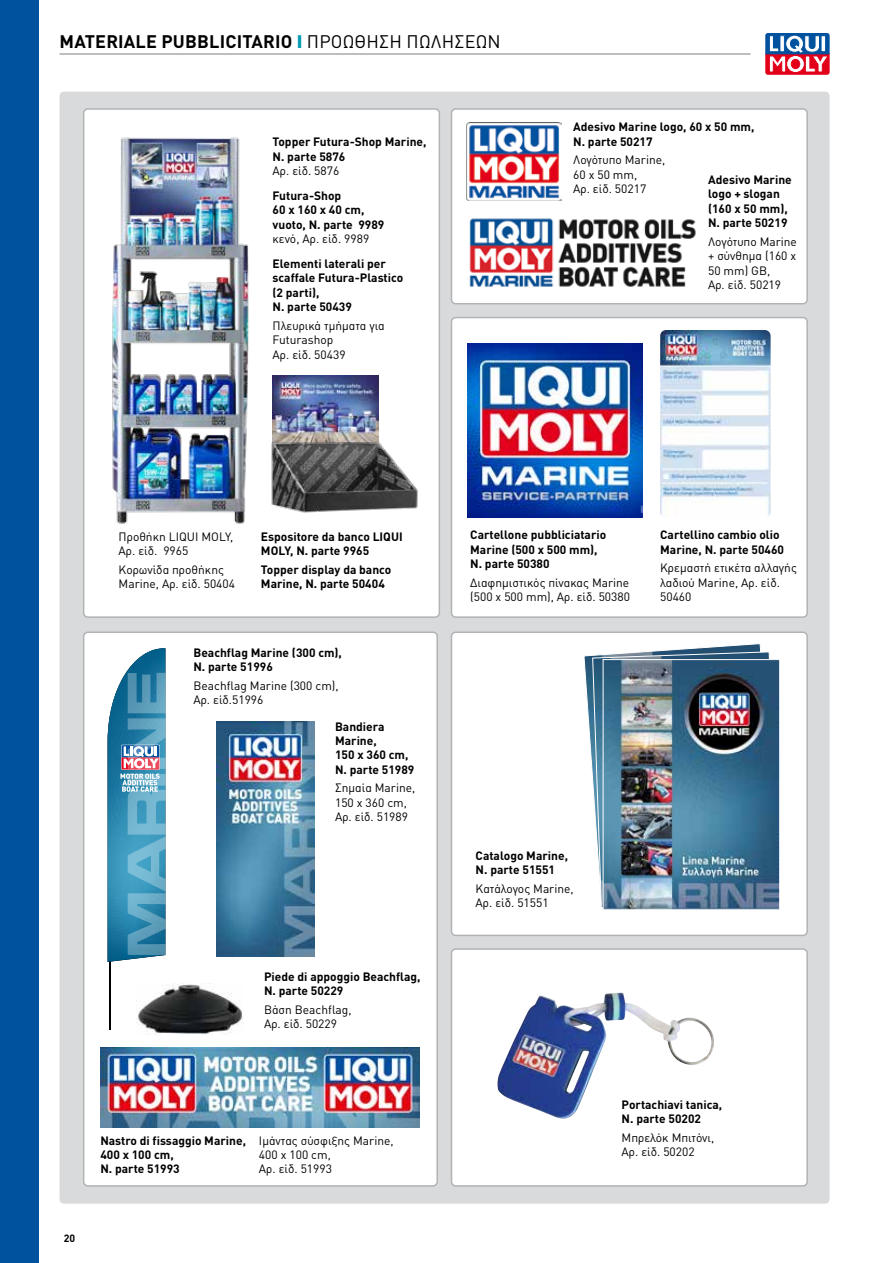
<style>
.page{position:relative;width:893px;height:1263px;background:#fff}
.page>*{position:absolute;margin:0;border:0;box-sizing:border-box;transform-origin:0 0}
.t1{font:700 18px "DIN Pro";letter-spacing:.01em;color:#000}
.t2{font:700 12px/14.4px "DIN Pro";color:#000}
.t3{font:12px/14.4px "DIN Pro";color:#000}
.t4{font:700 10.5px "DIN Pro";color:#000}
.t5{font:700 9.6px "DIN Pro";color:#000}
.s1{font-weight:900;color:#009ab1}
.s2{font-weight:400}
</style>
<div class="page">
<div style="left:60px;top:92px;width:769px;height:1112px;background:#d9dadb;border-radius:4px"></div>
<div style="left:451px;top:632px;width:356px;height:303px;background:#fff;border-radius:4px"></div>
<div style="left:451px;top:631px;width:357px;height:305px;border:2px solid #b1b3b4;border-radius:4px"></div>
<div style="left:84px;top:632px;width:353px;height:554px;background:#fff;border-radius:4px"></div>
<div style="left:83px;top:631px;width:355px;height:555px;border:2px solid #b1b3b4;border-radius:4px"></div>
<div style="left:451px;top:949px;width:356px;height:237px;background:#fff;border-radius:4px"></div>
<div style="left:451px;top:948px;width:357px;height:238px;border:2px solid #b1b3b4;border-radius:4px"></div>
<img style="left:497px;top:992px;width:217px;height:127px">
<div style="left:84px;top:109px;width:355px;height:508px;background:#fff;border-radius:4px"></div>
<div style="left:83px;top:108px;width:357px;height:510px;border:2px solid #b1b3b4;border-radius:4px"></div>
<img style="left:112px;top:137px;width:137px;height:387px">
<div style="left:451px;top:109px;width:356px;height:195px;background:#fff;border-radius:4px"></div>
<div style="left:451px;top:108px;width:357px;height:196px;border:2px solid #b1b3b4;border-radius:4px"></div>
<div style="left:451px;top:318px;width:356px;height:299px;background:#fff;border-radius:4px"></div>
<div style="left:451px;top:317px;width:357px;height:301px;border:2px solid #b1b3b4;border-radius:4px"></div>
<img style="left:468px;top:343px;width:174px;height:175px">
<img style="left:660px;top:330px;width:111px;height:186px">
<img style="left:273px;top:376px;width:105px;height:61px">
<img style="left:271px;top:437px;width:147px;height:76px">
<img style="left:466px;top:122px;width:96px;height:79px">
<img style="left:469px;top:218px;width:227px;height:69px">
<img style="left:216px;top:721px;width:98px;height:236px">
<img style="left:100px;top:1048px;width:319px;height:80px">
<svg style="left:584px;top:643px;width:177px;height:125px"></svg>
<svg style="left:592px;top:651px;width:178px;height:256px"></svg>
<img style="left:605px;top:661px;width:173px;height:246px">
<div style="left:603px;top:659px;width:177px;height:250px;border:1px solid #fff"></div>
<svg style="left:765px;top:33px;width:64px;height:42px"></svg>
<svg style="left:766px;top:33px;width:63px;height:41px"></svg>
<hr style="left:60px;top:53px;width:690px;height:2px;background:#b1b3b4">
<div style="left:0;top:0;width:38px;height:1263px;background:#00519e"></div>
<hr style="left:109px;top:942px;width:2px;height:88px;background:#000">
<svg style="left:108px;top:648px;width:58px;height:314px;background:#569ab9"></svg>
<img style="left:137px;top:983px;width:106px;height:51px">
<h1 class="t1" style="left:60px;top:26px;width:443px">MATERIALE PUBBLICITARIO <span class="s1">I</span> <span class="s2">ΠΡΟΏΘΗΣΗ ΠΩΛΉΣΕΩΝ</span></h1>
<p class="t2" style="left:273px;top:133px;width:155px">Topper Futura-Shop Marine,<br>N. parte 5876</p>
<p class="t3" style="left:273px;top:162px;width:68px">Αρ. είδ. 5876</p>
<p class="t2" style="left:273px;top:187px;width:113px">Futura-Shop<br>60 x 160 x 40 cm, vuoto, N. parte 9989</p>
<p class="t3" style="left:273px;top:230px;width:98px">κενό, Αρ. είδ. 9989</p>
<p class="t2" style="left:273px;top:255px;width:132px">Elementi laterali per scaffale Futura-Plastico (2 parti),<br>N. parte 50439</p>
<p class="t3" style="left:273px;top:317px;width:114px">Πλευρικά τμήματα για<br>Futurashop<br>Αρ. είδ. 50439</p>
<p class="t2" style="left:573px;top:118px;width:183px">Adesivo Marine logo, 60 x 50 mm,<br>N. parte 50217</p>
<p class="t3" style="left:573px;top:152px;width:94px">Λογότυπο Marine,<br>60 x 50 mm,<br>Αρ. είδ. 50217</p>
<p class="t2" style="left:708px;top:171px;width:85px">Adesivo Marine logo + slogan (160 x 50 mm),<br>N. parte 50219</p>
<p class="t3" style="left:708px;top:233px;width:90px">Λογότυπο Marine + σύνθημα (160 x<br>50 mm) GB,<br>Αρ. είδ. 50219</p>
<p class="t3" style="left:119px;top:528px;width:116px">Προθήκη LIQUI MOLY,<br>Αρ. είδ. 9965</p>
<p class="t3" style="left:119px;top:561px;width:118px">Κορωνίδα προθήκης<br>Marine, Αρ. είδ. 50404</p>
<p class="t5" style="left:139px;top:531px;width:108px">Beach Flags 65 x 300 cm</p>
<p class="t2" style="left:261px;top:528px;width:143px">Espositore da banco LIQUI<br>MOLY, N. parte 9965</p>
<p class="t2" style="left:261px;top:561px;width:132px">Topper display da banco<br>Marine, N. parte 50404</p>
<p class="t2" style="left:193px;top:644px;width:150px">Beachflag Marine (300 cm),<br>N. parte 51996</p>
<p class="t3" style="left:193px;top:677px;width:147px">Beachflag Marine (300 cm),<br>Αρ. είδ.51996</p>
<p class="t2" style="left:335px;top:717px;width:81px">Bandiera<br>Marine,<br>150 x 360 cm,<br>N. parte 51989</p>
<p class="t3" style="left:335px;top:780px;width:82px">Σημαία Marine,<br>150 x 360 cm,<br>Αρ. είδ. 51989</p>
<p class="t2" style="left:264px;top:968px;width:158px">Piede di appoggio Beachflag,<br>N. parte 50229</p>
<p class="t3" style="left:264px;top:1001px;width:89px">Βάση Beachflag,<br>Αρ. είδ. 50229</p>
<p class="t4" style="left:64px;top:1229px;width:13px">20</p>
<p class="t2" style="left:100px;top:1132px;width:147px">Nastro di fissaggio Marine,<br>400 x 100 cm,<br>N. parte 51993</p>
<p class="t3" style="left:259px;top:1132px;width:136px">Ιμάντας σύσφιξης Marine,<br>400 x 100 cm,<br>Αρ. είδ. 51993</p>
<p class="t2" style="left:470px;top:526px;width:138px">Cartellone pubbliciatario<br>Marine (500 x 500 mm),<br>N. parte 50380</p>
<p class="t3" style="left:470px;top:574px;width:161px">Διαφημιστικός πίνακας Marine (500 x 500 mm), Αρ. είδ. 50380</p>
<p class="t2" style="left:660px;top:526px;width:125px">Cartellino cambio olio<br>Marine, N. parte 50460</p>
<p class="t3" style="left:660px;top:560px;width:138px">Κρεμαστή ετικέτα αλλαγής λαδιού Marine, Αρ. είδ.<br>50460</p>
<p class="t2" style="left:476px;top:847px;width:94px">Catalogo Marine,<br>N. parte 51551</p>
<p class="t3" style="left:476px;top:880px;width:100px">Κατάλογος Marine,<br>Αρ. είδ. 51551</p>
<p class="t2" style="left:622px;top:1096px;width:102px">Portachiavi tanica,<br>N. parte 50202</p>
<p class="t3" style="left:622px;top:1129px;width:94px">Μπρελόκ Μπιτόνι,<br>Αρ. είδ. 50202</p>
</div>
